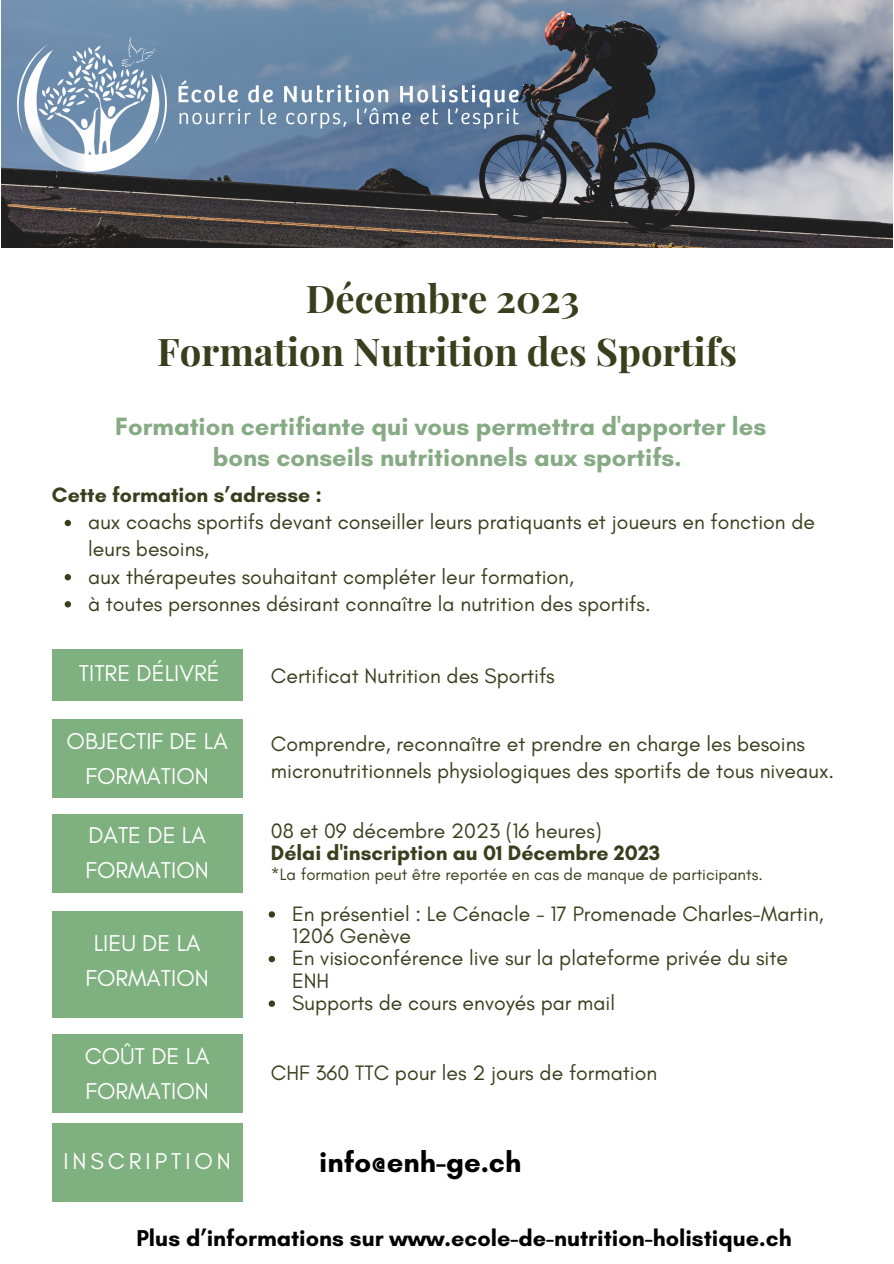
<style>
.page{position:relative;width:894px;height:1264px;background:#fff}
.page>*{position:absolute;margin:0;border:0;box-sizing:border-box;transform-origin:0 0}
.t1{font:700 38.25px "Playfair Display";color:#393f1d}
.t2{font:700 29.25px "Glacial Indifference";color:#000}
.t3{font:700 25.5px/30.3px "Glacial Indifference";color:#86aa84;text-align:center}
.t4{font:23.4px/35.1px "Glacial Indifference";color:#fff}
.t5{font:700 23.4px "Glacial Indifference";color:#000}
.t6{font:23.4px "Glacial Indifference";letter-spacing:.17em;color:#fff}
.t7{font:21.3px/22.4px "Glacial Indifference";color:#393f1d}
.t8{font:700 21.3px "Glacial Indifference";color:#393f1d}
.t9{font:700 21.15px "Glacial Indifference";color:#393f1d}
.t10{font:21.15px "Glacial Indifference";color:#393f1d}
.t11{font:16.65px "Glacial Indifference";color:#393f1d}
</style>
<div class="page">
<img style="left:1px;top:0;width:891px;height:247px">
<div style="left:52px;top:649px;width:190px;height:51px;background:#7fb07f"></div>
<div style="left:52px;top:814px;width:190px;height:78px;background:#7fb07f"></div>
<div style="left:52px;top:1034px;width:190px;height:78px;background:#7fb07f"></div>
<div style="left:52px;top:719px;width:190px;height:79px;background:#7fb07f"></div>
<div style="left:52px;top:911px;width:190px;height:106px;background:#7fb07f"></div>
<img style="left:17px;top:38px;width:501px;height:134px">
<svg style="left:65px;top:520px;width:6px;height:6px"></svg>
<svg style="left:65px;top:574px;width:6px;height:6px"></svg>
<svg style="left:65px;top:601px;width:6px;height:6px"></svg>
<svg style="left:268px;top:911px;width:7px;height:6px"></svg>
<svg style="left:268px;top:955px;width:7px;height:7px"></svg>
<svg style="left:268px;top:1000px;width:7px;height:6px"></svg>
<div style="left:52px;top:1122px;width:190px;height:79px;background:#7fb07f"></div>
<p class="t1" style="left:306px;top:272px;width:275px">Décembre 2023</p>
<p class="t1" style="left:157px;top:324px;width:581px">Formation Nutrition des Sportifs</p>
<p class="t3" style="left:115px;top:411px;width:652px">Formation certifiante qui vous permettra d'apporter les bons conseils nutritionnels aux sportifs.</p>
<p class="t8" style="left:52px;top:482px;width:271px">Cette formation s’adresse :</p>
<p class="t7" style="left:88px;top:508px;width:728px;line-height:27px">aux coachs sportifs devant conseiller leurs pratiquants et joueurs en fonction de leurs besoins,</p>
<p class="t7" style="left:88px;top:565px;width:487px">aux thérapeutes souhaitant compléter leur formation,</p>
<p class="t7" style="left:88px;top:592px;width:564px">à toutes personnes désirant connaître la nutrition des sportifs.</p>
<p class="t4" style="left:79px;top:655px;width:142px">TITRE DÉLIVRÉ</p>
<p class="t4" style="left:67px;top:723px;width:163px;text-align:center">OBJECTIF DE LA<br>FORMATION</p>
<p class="t4" style="left:85px;top:817px;width:125px">DATE DE LA<br>FORMATION</p>
<p class="t4" style="left:85px;top:925px;width:125px;text-align:center">LIEU DE LA<br>FORMATION</p>
<p class="t4" style="left:85px;top:1038px;width:126px">COÛT DE LA<br>FORMATION</p>
<p class="t7" style="left:271px;top:664px;width:285px">Certificat Nutrition des Sportifs</p>
<p class="t7" style="left:271px;top:732px;width:535px">Comprendre, reconnaître et prendre en charge les besoins</p>
<p class="t7" style="left:271px;top:759px;width:564px">micronutritionnels physiologiques des sportifs de tous niveaux.</p>
<p class="t10" style="left:271px;top:817px;width:332px">08 et 09 décembre 2023 (16 heures)</p>
<p class="t9" style="left:271px;top:840px;width:391px">Délai d'inscription au 01 Décembre 2023</p>
<p class="t11" style="left:271px;top:863px;width:493px">*La formation peut être reportée en cas de manque de participants.</p>
<p class="t7" style="left:292px;top:902px;width:533px">En présentiel : Le Cénacle - 17 Promenade Charles-Martin,<br>1206 Genève</p>
<p class="t7" style="left:292px;top:946px;width:497px">En visioconférence live sur la plateforme privée du site<br>ENH</p>
<p class="t7" style="left:292px;top:991px;width:324px">Supports de cours envoyés par mail</p>
<p class="t7" style="left:271px;top:1061px;width:387px">CHF 360 TTC pour les 2 jours de formation</p>
<p class="t6" style="left:63px;top:1146px;width:169px">INSCRIPTION</p>
<p class="t2" style="left:319px;top:1143px;width:204px">info@enh-ge.ch</p>
<p class="t5" style="left:136px;top:1223px;width:656px">Plus d’informations sur www.ecole-de-nutrition-holistique.ch</p>
</div>
